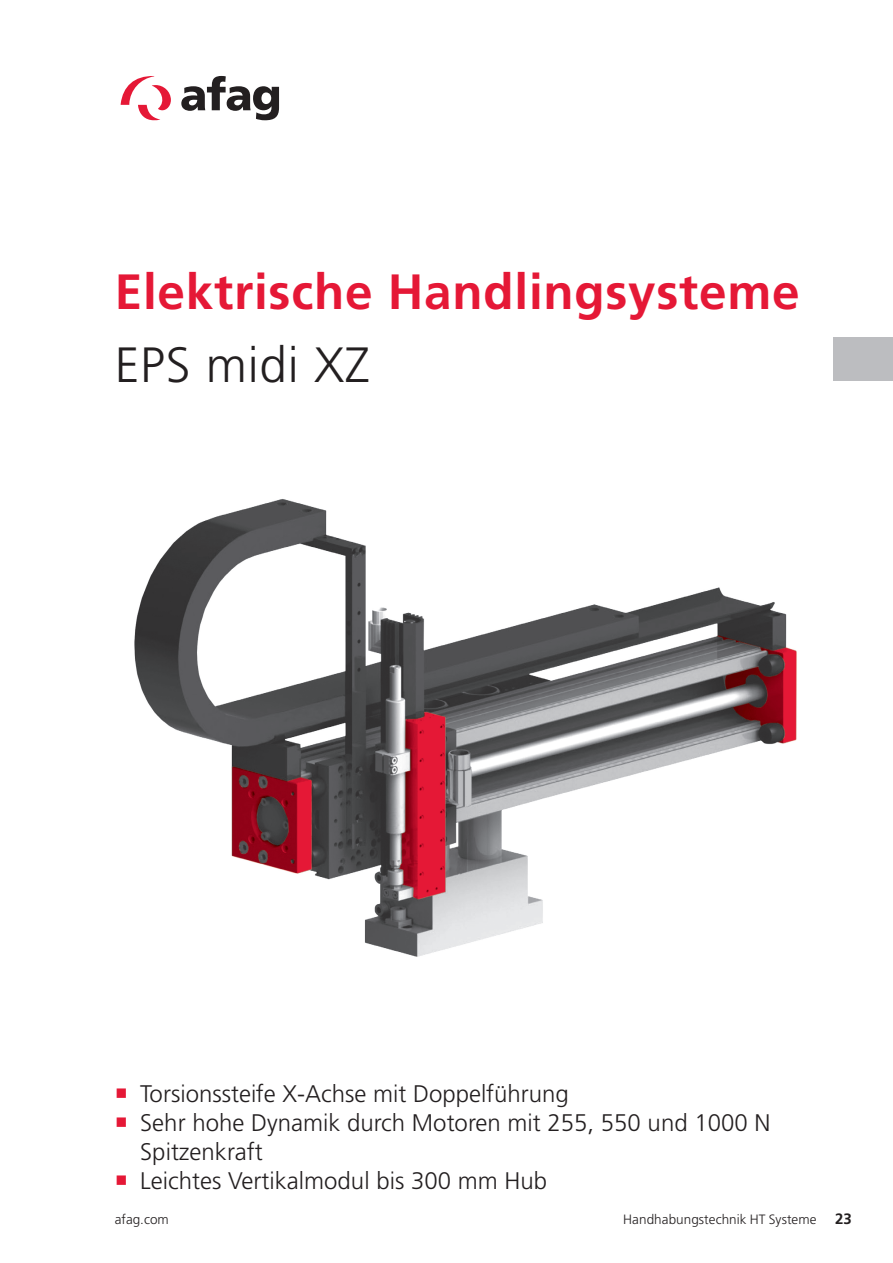
<style>
.page{position:relative;width:893px;height:1263px;background:#fff}
.page>*{position:absolute;margin:0;border:0;box-sizing:border-box;transform-origin:0 0}
.Haupttitel_rot{font:700 49.5px "Frutiger LT Pro";letter-spacing:.015em;color:#e51836}
.Produkttitel{font:300 49.5px "Frutiger LT Pro";letter-spacing:.015em;color:#231f20}
.t1{font:300 24px/28.8px "Frutiger LT Pro";color:#231f20}
.t2{font:300 13.5px "Frutiger LT Pro";letter-spacing:.005em;color:#231f20}
.s1{font-weight:700;font-size:15px}
</style>
<div class="page">
<img style="left:134px;top:499px;width:663px;height:458px">
<svg style="left:121px;top:76px;width:50px;height:44px"></svg>
<svg style="left:181px;top:76px;width:98px;height:44px"></svg>
<div style="left:833px;top:338px;width:60px;height:43px;background:#bcbdc0"></div>
<p class="Haupttitel_rot" style="left:115px;top:263px;width:686px">Elektrische Handlingsysteme</p>
<p class="Produkttitel" style="left:115px;top:336px;width:256px">EPS midi XZ</p>
<p class="t1" style="left:140px;top:1080px;width:430px">Torsionssteife X-Achse mit Doppelführung</p>
<p class="t1" style="left:140px;top:1109px;width:632px">Sehr hohe Dynamik durch Motoren mit 255, 550 und 1000 N<br>Spitzenkraft</p>
<p class="t1" style="left:140px;top:1166px;width:408px">Leichtes Vertikalmodul bis 300 mm Hub</p>
<p class="t2" style="left:115px;top:1211px;width:55px">afag.com</p>
<p class="t2" style="left:623px;top:1211px;width:230px">Handhabungstechnik HT Systeme <span class="s1">23</span></p>
</div>
